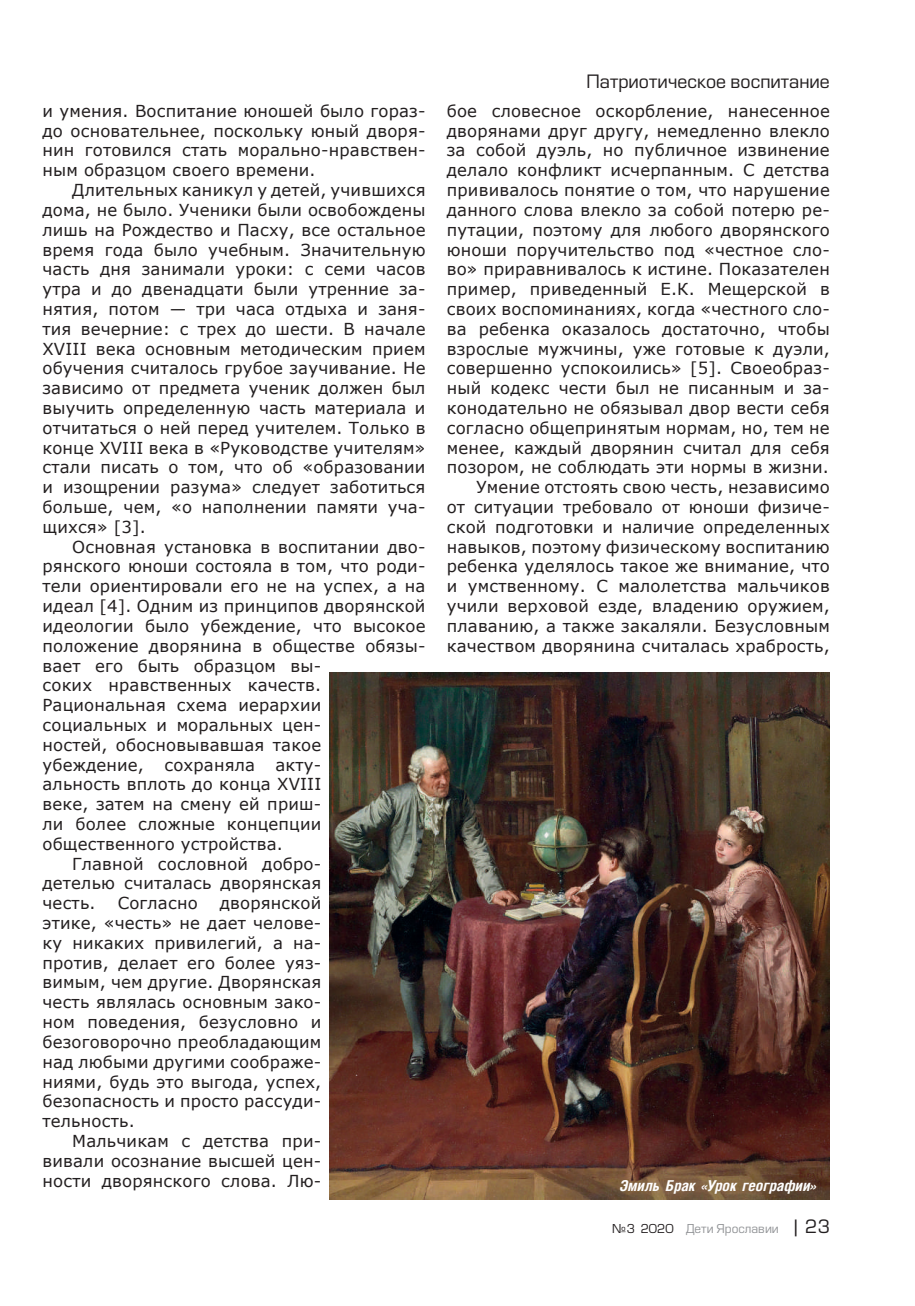
<style>
.page{position:relative;width:915px;height:1306px;background:#fff}
.page>*{position:absolute;margin:0;border:0;box-sizing:border-box;transform-origin:0 0}
.t1{font:18px "Europe";color:#231f20}
.t2{font:16.5px/19.8px "Verdana";letter-spacing:.01em;color:#231f20;text-align:justify}
.t3{font:italic 700 15px "ez Helios Cond";color:#fff;scale:1.05 1}
.t4{font:12px "Europe";color:#939598}
.s1{color:#231f20}
.s2{font-size:18px;color:#231f20}
</style>
<div class="page">
<img style="left:330px;top:672px;width:499px;height:527px">
<p class="t2" style="left:42px;top:101px;width:384px">и умения. Воспитание юношей было гораз&shy;до основательнее, поскольку юный дворя&shy;нин готовился стать морально-нравствен&shy;ным образцом своего времени.</p>
<p class="t2" style="left:42px;top:180px;width:384px;text-indent:30px">Длительных каникул у детей, учившихся дома, не было. Ученики были освобождены лишь на Рождество и Пасху, все остальное время года было учебным. Значительную часть дня занимали уроки: с семи часов утра и до двенадцати были утренние за&shy;нятия, потом — три часа отдыха и заня&shy;тия вечерние: с трех до шести. В начале XVIII века основным методическим прием обучения считалось грубое заучивание. Не зависимо от предмета ученик должен был выучить определенную часть материала и отчитаться о ней перед учителем. Только в конце XVIII века в «Руководстве учителям» стали писать о том, что об «образовании и изощрении разума» следует заботиться больше, чем, «о наполнении памяти уча&shy;щихся» [3].</p>
<p class="t2" style="left:72px;top:536px;width:354px">Основная установка в воспитании дво-</p>
<p class="t2" style="left:42px;top:556px;width:384px">рянского юноши состояла в том, что роди-</p>
<p class="t2" style="left:42px;top:576px;width:384px">тели ориентировали его не на успех, а на</p>
<p class="t2" style="left:42px;top:596px;width:384px">идеал [4]. Одним из принципов дворянской</p>
<p class="t2" style="left:42px;top:616px;width:384px">идеологии было убеждение, что высокое</p>
<p class="t2" style="left:42px;top:635px;width:384px">положение дворянина в обществе обязы-</p>
<p class="t2" style="left:42px;top:655px;width:280px">вает его быть образцом вы-</p>
<p class="t2" style="left:42px;top:675px;width:280px">соких нравственных качеств.</p>
<p class="t2" style="left:42px;top:695px;width:280px">Рациональная схема иерархии</p>
<p class="t2" style="left:42px;top:715px;width:280px">социальных и моральных цен-</p>
<p class="t2" style="left:42px;top:734px;width:280px">ностей, обосновывавшая такое</p>
<p class="t2" style="left:42px;top:754px;width:280px">убеждение, сохраняла акту-</p>
<p class="t2" style="left:42px;top:774px;width:280px">альность вплоть до конца XVIII</p>
<p class="t2" style="left:42px;top:794px;width:280px">веке, затем на смену ей приш-</p>
<p class="t2" style="left:42px;top:814px;width:280px">ли более сложные концепции</p>
<p class="t2" style="left:42px;top:833px;width:242px">общественного устройства.</p>
<p class="t2" style="left:72px;top:853px;width:250px">Главной сословной добро-</p>
<p class="t2" style="left:42px;top:873px;width:280px">детелью считалась дворянская</p>
<p class="t2" style="left:42px;top:893px;width:55px">честь.</p>
<p class="t2" style="left:118px;top:893px;width:81px">Согласно</p>
<p class="t2" style="left:42px;top:893px;width:280px;text-indent:177px">дворянской этике, «честь» не дает челове&shy;ку никаких привилегий, а на&shy;против, делает его более уяз&shy;вимым, чем другие. Дворянская честь являлась основным зако&shy;ном поведения, безусловно и безоговорочно преобладающим над любыми другими соображе&shy;ниями, будь это выгода, успех, безопасность и просто рассуди&shy;тельность.</p>
<p class="t2" style="left:42px;top:1130px;width:280px;text-indent:30px">Мальчикам с детства при&shy;вивали осознание высшей цен&shy;ности дворянского слова. Лю-</p>
<p class="t1" style="left:586px;top:71px;width:245px">Патриотическое воспитание</p>
<p class="t2" style="left:446px;top:101px;width:384px;text-align:right">бое словесное оскорбление, нанесенное дворянами друг другу, немедленно влекло за собой дуэль, но публичное извинение делало конфликт исчерпанным. С детства прививалось понятие о том, что нарушение данного слова влекло за собой потерю ре&shy;путации, поэтому для любого дворянского юноши поручительство под «честное сло&shy;во» приравнивалось к истине. Показателен пример, приведенный Е.К. Мещерской в своих воспоминаниях, когда «честного сло&shy;ва ребенка оказалось достаточно, чтобы взрослые мужчины, уже готовые к дуэли, совершенно успокоились» [5]. Своеобраз&shy;ный кодекс чести был не писанным и за&shy;конодательно не обязывал двор вести себя согласно общепринятым нормам, но, тем не менее, каждый дворянин считал для себя позором, не соблюдать эти нормы в жизни.<br>Умение отстоять свою честь, независимо<br>от ситуации требовало от юноши физиче&shy;ской подготовки и наличие определенных навыков, поэтому физическому воспитанию ребенка уделялось такое же внимание, что и умственному. С малолетства мальчиков учили верховой езде, владению оружием, плаванию, а также закаляли. Безусловным качеством дворянина считалась храбрость,</p>
<p class="t3" style="left:619px;top:1176px;width:188px">Эмиль Брак «Урок географии»</p>
<p class="t4" style="left:612px;top:1221px;width:219px"><span class="s1">№3 2020</span> Дети Ярославии <span class="s2">| 23</span></p>
</div>
